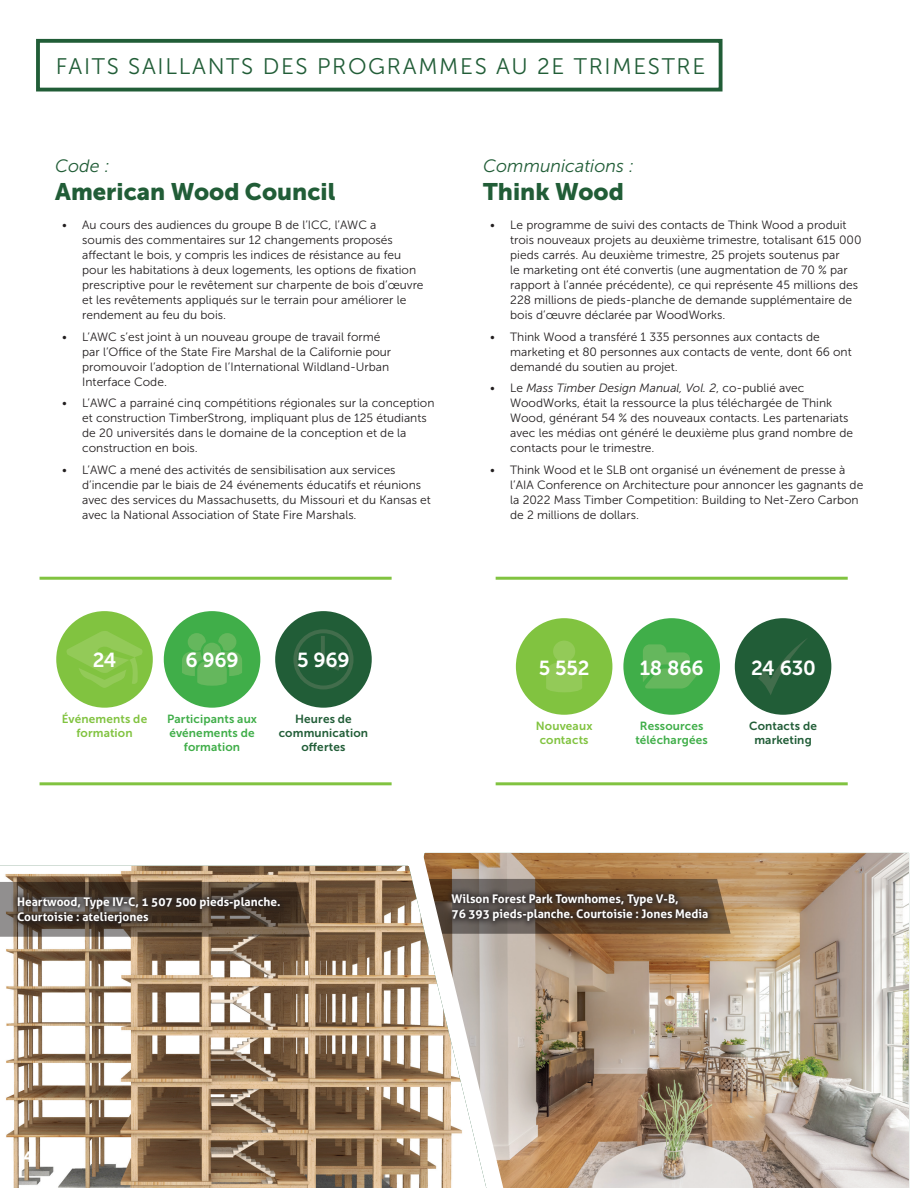
<style>
.page{position:relative;width:918px;height:1188px;background:#fff}
.page>*{position:absolute;margin:0;border:0;box-sizing:border-box;transform-origin:0 0}
.Section_Title{font:23.85px "Museo Sans 900";color:#215d37}
.t1{font:22.5px "Museo Sans 300";letter-spacing:.075em;color:#215d37}
.Body_Copy{font:20.25px "Museo Sans 700";letter-spacing:-.015em;color:#fff}
.Section_Title-2{font:italic 17.85px "Museo Sans 300";color:#215d37}
.t2{font:14.85px "Museo Sans 900";color:#fff}
.t3{font:12px/15px "Museo Sans 300";color:#231f20}
.t4{font:700 11.85px/14.9px "Aller";color:#fff}
.Body_Copy-2{font:11.85px/14.1px "Museo Sans 700";letter-spacing:.015em;color:#40ae49;text-align:center}
.Body_Copy-3{font:11.85px/14.1px "Museo Sans 700";letter-spacing:.015em;color:#215d37;text-align:center}
.Body_Copy-4{font:11.85px/14.1px "Museo Sans 700";letter-spacing:.015em;color:#81c340;text-align:center}
.s1{font-style:italic}
</style>
<div class="page">
<img style="left:530px;top:852px;width:380px;height:336px">
<div style="left:36px;top:39px;width:687px;height:53px;border:4px solid #215d37"></div>
<svg style="left:530px;top:879px;width:201px;height:55px;background:#715436"></svg>
<div style="left:445px;top:888px;width:270px;height:40px;background:#231f20;opacity:.75"></div>
<svg style="left:0;top:852px;width:530px;height:336px"></svg>
<svg style="left:0;top:882px;width:310px;height:55px;background:#625345"></svg>
<div style="left:10px;top:891px;width:277px;height:39px;background:#231f20;opacity:.75"></div>
<div style="left:516px;top:618px;width:96px;height:97px;background:#81c340;border-radius:50%"></div>
<div style="left:623px;top:618px;width:97px;height:97px;background:#40ae49;border-radius:50%"></div>
<div style="left:735px;top:618px;width:96px;height:97px;background:#215d37;border-radius:50%"></div>
<svg style="left:643px;top:644px;width:57px;height:45px"></svg>
<div style="left:553px;top:641px;width:22px;height:21px;background:#93ca58;border-radius:50%"></div>
<svg style="left:546px;top:663px;width:36px;height:29px"></svg>
<svg style="left:758px;top:639px;width:48px;height:56px"></svg>
<hr style="left:496px;top:782px;width:352px;height:3px;background:#81c340">
<hr style="left:496px;top:577px;width:352px;height:3px;background:#81c340">
<hr style="left:40px;top:782px;width:352px;height:3px;background:#81c340">
<hr style="left:40px;top:577px;width:352px;height:3px;background:#81c340">
<div style="left:56px;top:611px;width:97px;height:97px;background:#81c340;border-radius:50%"></div>
<div style="left:164px;top:611px;width:96px;height:97px;background:#40ae49;border-radius:50%"></div>
<div style="left:275px;top:611px;width:97px;height:97px;background:#215d37;border-radius:50%"></div>
<svg style="left:182px;top:633px;width:60px;height:53px"></svg>
<svg style="left:66px;top:631px;width:77px;height:57px"></svg>
<div style="left:293px;top:629px;width:61px;height:60px;border:4px solid #426d4c;border-radius:50%"></div>
<svg style="left:318px;top:632px;width:26px;height:39px"></svg>
<p class="t1" style="left:56px;top:54px;width:651px">FAITS SAILLANTS DES PROGRAMMES AU 2E TRIMESTRE</p>
<p class="Section_Title-2" style="left:55px;top:156px;width:56px">Code :</p>
<p class="Section_Title" style="left:55px;top:179px;width:282px">American Wood Council</p>
<p class="t3" style="left:82px;top:217px;width:343px;text-indent:-20px">• Au cours des audiences du groupe B de l’ICC, l’AWC a<br>soumis des commentaires sur 12 changements proposés affectant le bois, y compris les indices de résistance au feu pour les habitations à deux logements, les options de fixation prescriptive pour le revêtement sur charpente de bois d’œuvre et les revêtements appliqués sur le terrain pour améliorer le rendement au feu du bois.</p>
<p class="t3" style="left:82px;top:329px;width:310px;text-indent:-20px">• L’AWC s’est joint à un nouveau groupe de travail formé par l’Office of the State Fire Marshal de la Californie pour promouvoir l’adoption de l’International Wildland-Urban Interface Code.</p>
<p class="t3" style="left:82px;top:396px;width:354px;text-indent:-20px">• L’AWC a parrainé cinq compétitions régionales sur la conception et construction TimberStrong, impliquant plus de 125 étudiants de 20 universités dans le domaine de la conception et de la construction en bois.</p>
<p class="t3" style="left:82px;top:462px;width:350px;text-indent:-20px">• L’AWC a mené des activités de sensibilisation aux services d’incendie par le biais de 24 événements éducatifs et réunions avec des services du Massachusetts, du Missouri et du Kansas et avec la National Association of State Fire Marshals.</p>
<p class="Section_Title-2" style="left:483px;top:156px;width:152px">Communications :</p>
<p class="Section_Title" style="left:483px;top:179px;width:142px">Think Wood</p>
<p class="t3" style="left:510px;top:217px;width:353px;text-indent:-20px">• Le programme de suivi des contacts de Think Wood a produit trois nouveaux projets au deuxième trimestre, totalisant 615 000 pieds carrés. Au deuxième trimestre, 25 projets soutenus par<br>le marketing ont été convertis (une augmentation de 70 % par rapport à l’année précédente), ce qui représente 45 millions des 228 millions de pieds-planche de demande supplémentaire de bois d’œuvre déclarée par WoodWorks.</p>
<p class="t3" style="left:510px;top:329px;width:343px;text-indent:-20px">• Think Wood a transféré 1 335 personnes aux contacts de marketing et 80 personnes aux contacts de vente, dont 66 ont demandé du soutien au projet.</p>
<p class="t3" style="left:510px;top:381px;width:344px;text-indent:-20px">• Le <span class="s1">Mass Timber Design Manual, Vol. 2</span>, co-publié avec WoodWorks, était la ressource la plus téléchargée de Think Wood, générant 54 % des nouveaux contacts. Les partenariats avec les médias ont généré le deuxième plus grand nombre de contacts pour le trimestre.</p>
<p class="t3" style="left:510px;top:462px;width:355px;text-indent:-20px">• Think Wood et le SLB ont organisé un événement de presse à l’AIA Conference on Architecture pour annoncer les gagnants de la 2022 Mass Timber Competition: Building to Net-Zero Carbon de 2 millions de dollars.</p>
<p class="Body_Copy" style="left:93px;top:649px;width:25px">24</p>
<p class="Body_Copy" style="left:185px;top:649px;width:55px">6 969</p>
<p class="Body_Copy" style="left:297px;top:649px;width:54px">5 969</p>
<p class="Body_Copy-4" style="left:62px;top:712px;width:87px">Événements de formation</p>
<p class="Body_Copy-2" style="left:167px;top:712px;width:92px">Participants aux événements de formation</p>
<p class="Body_Copy-3" style="left:279px;top:712px;width:91px">Heures de communication offertes</p>
<p class="Body_Copy" style="left:539px;top:657px;width:52px">5 552</p>
<p class="Body_Copy" style="left:640px;top:657px;width:66px">18 866</p>
<p class="Body_Copy" style="left:751px;top:657px;width:66px">24 630</p>
<p class="Body_Copy-4" style="left:536px;top:719px;width:58px">Nouveaux contacts</p>
<p class="Body_Copy-2" style="left:635px;top:719px;width:74px">Ressources téléchargées</p>
<p class="Body_Copy-3" style="left:749px;top:719px;width:69px">Contacts de marketing</p>
<p class="t4" style="left:17px;top:895px;width:265px">Heartwood, Type IV-C, 1 507 500 pieds-planche.<br>Courtoisie : atelierjones</p>
<p class="t4" style="left:452px;top:892px;width:258px">Wilson Forest Park Townhomes, Type V-B,<br>76 393 pieds-planche. Courtoisie : Jones Media</p>
<p class="t2" style="left:23px;top:1148px;width:11px">4</p>
</div>
